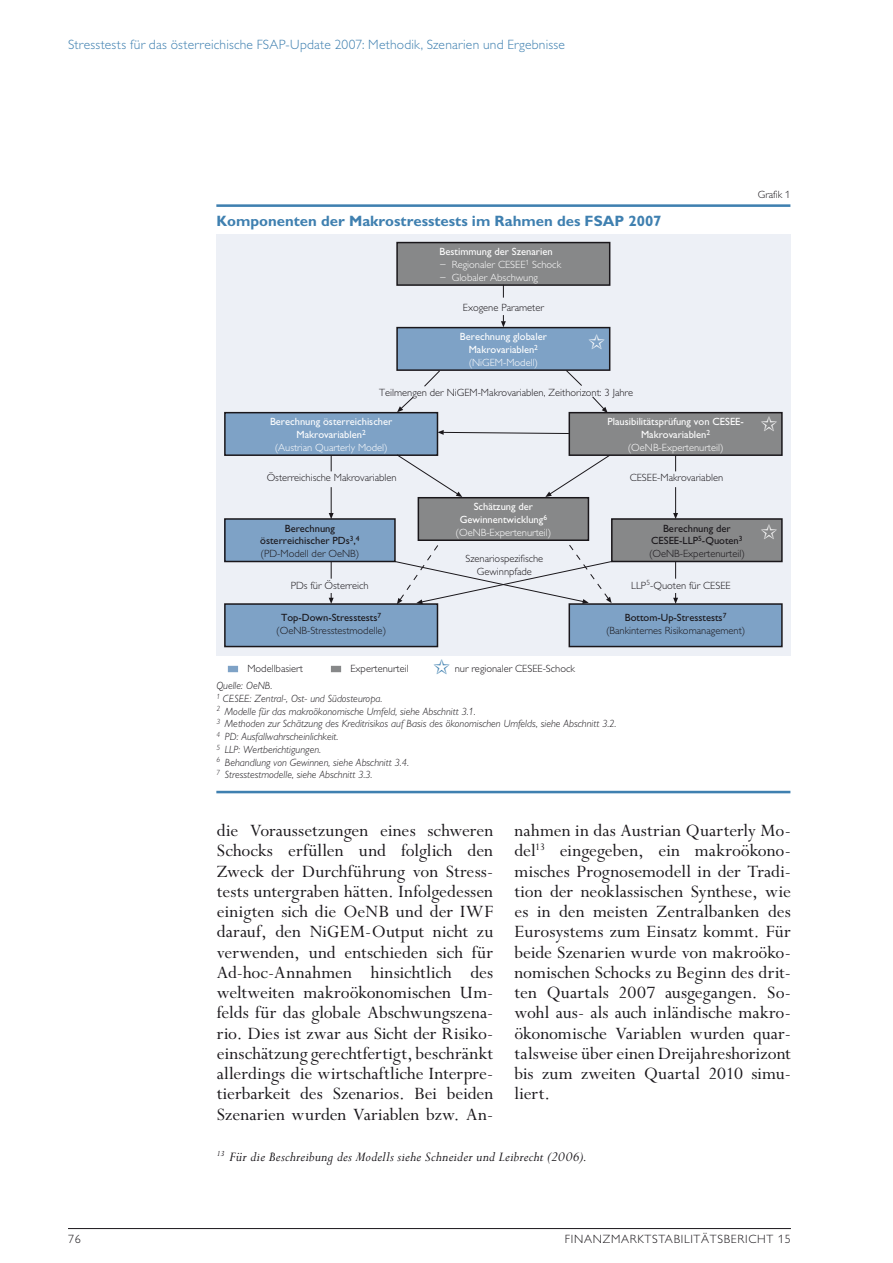
<style>
.page{position:relative;width:893px;height:1263px;background:#fff}
.page>*{position:absolute;margin:0;border:0;box-sizing:border-box;transform-origin:0 0}
.t1{font:19.5px/20.2px "Perpetua";color:#1a171b;text-align:justify}
.t2{font:italic 15px "Perpetua";letter-spacing:.015em;color:#1a171b}
.t3{font:700 15px "Gill Alternate One";color:#3f80b0}
.t4{font:300 13.5px "Gill Alternate One";letter-spacing:.015em;color:#3f80b0}
.t5{font:300 12px "Gill Alternate One";letter-spacing:.06em;color:#1a171b}
.t6{font:300 10.5px/12.8px "Gill Alternate One";color:#1a171b;text-align:center}
.t7{font:italic 300 10.5px/12.8px "Gill Alternate One";color:#1a171b}
.t8{font:10.5px/13px "Gill Alternate One";color:#fff;text-align:center}
.t9{font:10.5px/12.8px "Gill Alternate One";color:#1a171b;text-align:center}
.t10{font:300 10.5px "Gill Alternate One";color:#fff}
.s1{font-weight:300}
.s2{font-weight:400}
</style>
<div class="page">
<hr style="left:68px;top:1228px;width:723px;height:1px;background:#1a171b">
<div style="left:216px;top:234px;width:574px;height:421px;background:#edf0f6"></div>
<svg style="left:501px;top:315px;width:5px;height:12px"></svg>
<hr style="left:216px;top:204px;width:574px;height:3px;background:#3f80b0">
<div style="left:228px;top:666px;width:10px;height:6px;background:#7ea2c6"></div>
<div style="left:331px;top:666px;width:10px;height:6px;background:#878889"></div>
<hr style="left:216px;top:791px;width:574px;height:2px;background:#3f80b0">
<div style="left:397px;top:243px;width:213px;height:42px;background:#878889"></div>
<div style="left:396px;top:242px;width:214px;height:44px;border:2px solid #1a171b"></div>
<div style="left:397px;top:328px;width:213px;height:42px;background:#7ea2c6"></div>
<div style="left:396px;top:327px;width:214px;height:44px;border:2px solid #1a171b"></div>
<svg style="left:503px;top:285px;width:1px;height:13px"></svg>
<div style="left:225px;top:413px;width:212px;height:42px;background:#7ea2c6"></div>
<div style="left:224px;top:412px;width:214px;height:44px;border:2px solid #1a171b"></div>
<div style="left:569px;top:413px;width:213px;height:42px;background:#878889"></div>
<div style="left:569px;top:412px;width:214px;height:44px;border:2px solid #1a171b"></div>
<div style="left:418px;top:498px;width:170px;height:42px;background:#878889"></div>
<div style="left:225px;top:519px;width:170px;height:42px;background:#7ea2c6"></div>
<div style="left:224px;top:518px;width:172px;height:44px;border:2px solid #1a171b"></div>
<div style="left:612px;top:519px;width:170px;height:42px;background:#878889"></div>
<div style="left:611px;top:518px;width:172px;height:44px;border:2px solid #1a171b"></div>
<div style="left:225px;top:604px;width:212px;height:42px;background:#7ea2c6"></div>
<div style="left:224px;top:603px;width:214px;height:44px;border:2px solid #1a171b"></div>
<div style="left:569px;top:604px;width:213px;height:42px;background:#7ea2c6"></div>
<div style="left:569px;top:603px;width:214px;height:44px;border:2px solid #1a171b"></div>
<svg style="left:329px;top:370px;width:349px;height:149px"></svg>
<svg style="left:329px;top:593px;width:5px;height:11px"></svg>
<svg style="left:331px;top:561px;width:1px;height:18px"></svg>
<svg style="left:394px;top:539px;width:284px;height:65px"></svg>
<p class="t4" style="left:68px;top:37px;width:498px">Stresstests für das österreichische FSAP-Update 2007: M ethodik, Szenarien und Ergebnisse</p>
<p class="t3" style="left:216px;top:212px;width:447px">Komponenten der Makrostresstests im Rahmen des FSAP 2007</p>
<p class="t8" style="left:440px;top:245px;width:115px">Bestimmung der Szenarien</p>
<p class="t10" style="left:440px;top:259px;width:123px">– Regionaler CESEE<sup>1</sup> Schock</p>
<p class="t10" style="left:440px;top:271px;width:100px">– Globaler Abschwung</p>
<p class="t6" style="left:463px;top:301px;width:83px">Exogene Parameter</p>
<p class="t8" style="left:460px;top:330px;width:88px">Berechnung globaler<br>Makrovariablen<sup>2 </sup><span class="s1">(NiGEM-Modell)</span></p>
<p class="t6" style="left:379px;top:386px;width:256px">Teilmengen der NiGEM-Makrovariablen, Zeithorizont: 3 Jahre</p>
<p class="t8" style="left:270px;top:415px;width:124px">Berechnung österreichischer<br>Makrovariablen<sup>2<br></sup><span class="s1">(Austrian Quarterly Model)</span></p>
<p class="t8" style="left:607px;top:415px;width:138px">Plausibilitätsprüfung von CESEE-<br>Makrovariablen<sup>2 </sup><span class="s1">(OeNB-Expertenurteil)</span></p>
<p class="t6" style="left:267px;top:471px;width:132px">Österreichische Makrovariablen</p>
<p class="t6" style="left:630px;top:471px;width:95px">CESEE-Makrovariablen</p>
<p class="t8" style="left:455px;top:500px;width:97px">Schätzung der<br>Gewinnentwicklung<sup>6 </sup><span class="s1">(OeNB-Expertenurteil)</span></p>
<p class="t9" style="left:260px;top:522px;width:101px">Berechnung österreichischer PDs<sup>3</sup>,<sup>4 </sup><span class="s1">(PD-Modell der OeNB)</span></p>
<p class="t9" style="left:649px;top:522px;width:97px">Berechnung der<br>CESEE-LLP<sup>5</sup>-Quoten<sup>3 </sup><span class="s1">(OeNB-Expertenurteil)</span></p>
<p class="t6" style="left:465px;top:552px;width:79px">Szenariospezifische<br>Gewinnpfade</p>
<p class="t6" style="left:291px;top:579px;width:79px">PDs für Österreich</p>
<p class="t6" style="left:631px;top:579px;width:101px">LLP<sup>5</sup>-Quoten für CESEE</p>
<p class="t6" style="left:606px;top:611px;width:141px"><span class="s2">Bottom-Up-Stresstests</span><sup>7 </sup>(Bankinternes Risikomanagement)</p>
<p class="t6" style="left:455px;top:662px;width:122px">nur regionaler CESEE-Schock</p>
<p class="t6" style="left:276px;top:611px;width:111px"><span class="s2">Top-Down-Stresstests</span><sup>7 </sup>(OeNB-Stresstestmodelle)</p>
<p class="t6" style="left:247px;top:662px;width:57px">Modellbasiert</p>
<p class="t6" style="left:350px;top:662px;width:60px">Expertenurteil</p>
<p class="t7" style="left:216px;top:679px;width:402px">Quelle: OeNB.<br><sup>1</sup> CESEE: Zentral-, Ost- und Südosteuropa.<br><sup>2</sup> Modelle für das makroökonomische Umfeld, siehe Abschnitt 3.1.<br><sup>3</sup> Methoden zur Schätzung des Kreditrisikos auf Basis des ökonomischen Umfelds, siehe Abschnitt 3.2.<br><sup>4</sup> PD: Ausfallwahrscheinlichkeit.<br><sup>5</sup> LLP: Wertberichtigungen.<br><sup>6</sup> Behandlung von Gewinnen, siehe Abschnitt 3.4.<br><sup>7</sup> Stresstestmodelle, siehe Abschnitt 3.3.</p>
<p class="t6" style="left:758px;top:188px;width:34px">Grafik 1</p>
<p class="t1" style="left:217px;top:821px;width:278px">die Voraussetzungen eines schweren Schocks erfüllen und folglich den Zweck der Durchführung von Stress&shy;tests untergraben hätten. Infolgedessen einigten sich die OeNB und der IWF darauf, den NiGEM-Output nicht zu verwenden, und entschieden sich für Ad-hoc-Annahmen hinsichtlich des weltweiten makroökonomischen Um&shy;felds für das globale Abschwungszena&shy;rio. Dies ist zwar aus Sicht der Risiko&shy;einschätzung gerechtfertigt, beschränkt allerdings die wirtschaftliche Interpre&shy;tierbarkeit des Szenarios. Bei beiden Szenarien wurden Variablen bzw. An-</p>
<p class="t1" style="left:514px;top:821px;width:278px">nahmen in das Austrian Quarterly Mo&shy;del<sup>13</sup> eingegeben, ein makroökono&shy;misches Prognosemodell in der Tradi&shy;tion der neoklassischen Synthese, wie es in den meisten Zentralbanken des Eurosystems zum Einsatz kommt. Für beide Szenarien wurde von makroöko&shy;nomischen Schocks zu Beginn des drit&shy;ten Quartals 2007 ausgegangen. So&shy;wohl aus- als auch inländische makro&shy;ökonomische Variablen wurden quar&shy;talsweise über einen Dreijahreshorizont bis zum zweiten Quartal 2010 simu&shy;liert.</p>
<p class="t2" style="left:217px;top:1149px;width:372px"><sup>13</sup> Für die Beschreibung des Modells siehe Schneider und Leibrecht (2006).</p>
<p class="t5" style="left:68px;top:1232px;width:14px">76</p>
<p class="t5" style="left:565px;top:1232px;width:227px">FINANzmarktstabilitätsbericht 15</p>
</div>
